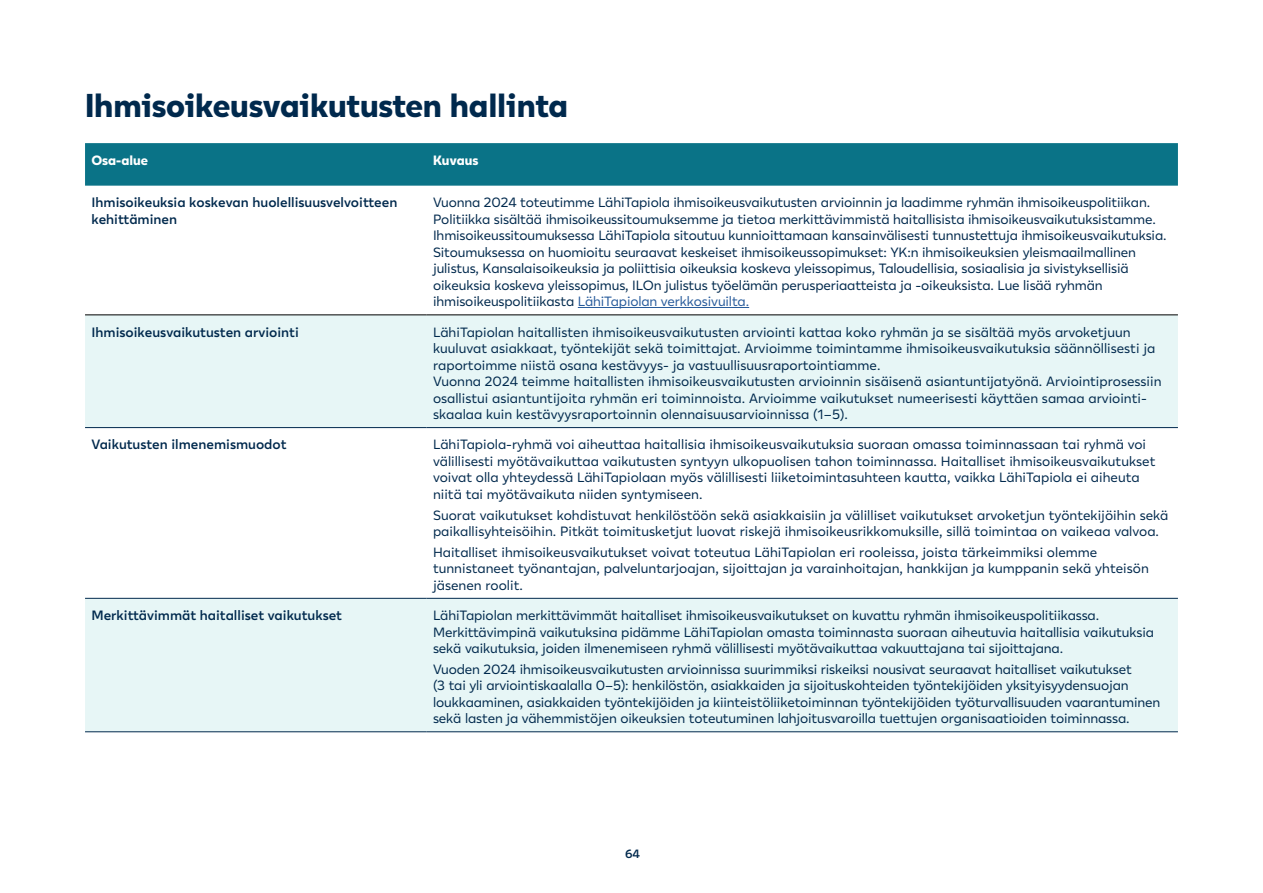
<style>
.page{position:relative;width:1263px;height:893px;background:#fff}
.page>*{position:absolute;margin:0;border:0;box-sizing:border-box;transform-origin:0 0}
.t1{font:800 33px "Lahi Tapiola Sans";letter-spacing:-.005em;color:#00294d}
.Taulukko_leipis_9p{font:13.5px/16.5px "Lahi Tapiola Sans";letter-spacing:-.01em;color:#00294d}
.Taulukko_otsikko_kevyt{font:600 13.5px/16.5px "Lahi Tapiola Sans";color:#00294d}
.GRI{font:800 13.5px "Lahi Tapiola Sans";color:#fff}
.t2{font:600 12px "Lahi Tapiola Sans";color:#00294d}
.s1{color:#275b9b}
</style>
<div class="page">
<div style="left:85px;top:143px;width:1093px;height:43px;background:#0a7387"></div>
<svg style="left:85px;top:316px;width:1093px;height:415px;fill:#e7f6f6"></svg>
<hr style="left:85px;top:315px;width:342px;height:1px;background:#000">
<hr style="left:427px;top:315px;width:751px;height:1px;background:#000">
<hr style="left:85px;top:427px;width:342px;height:1px;background:#00294d">
<hr style="left:427px;top:427px;width:751px;height:1px;background:#00294d">
<hr style="left:85px;top:598px;width:342px;height:1px;background:#00294d">
<hr style="left:427px;top:598px;width:751px;height:1px;background:#00294d">
<hr style="left:85px;top:731px;width:342px;height:1px;background:#00294d">
<hr style="left:427px;top:731px;width:751px;height:1px;background:#00294d">
<hr style="left:578px;top:307px;width:171px;height:1px;background:#275b9b">
<h3 class="t1" style="left:85px;top:78px;width:484px">Ihmisoikeusvaikutusten hallinta</h3>
<p class="GRI" style="left:91px;top:149px;width:58px">Osa-alue</p>
<p class="GRI" style="left:433px;top:149px;width:47px">Kuvaus</p>
<p class="Taulukko_otsikko_kevyt" style="left:91px;top:194px;width:307px">Ihmisoikeuksia koskevan huolellisuusvelvoitteen kehittäminen</p>
<p class="Taulukko_leipis_9p" style="left:433px;top:194px;width:735px">Vuonna 2024 toteutimme LähiTapiola ihmisoikeusvaikutusten arvioinnin ja laadimme ryhmän ihmisoikeuspolitiikan.<br>Politiikka sisältää ihmisoikeussitoumuksemme ja tietoa merkittävimmistä haitallisista ihmisoikeusvaikutuksistamme.<br>Ihmisoikeussitoumuksessa LähiTapiola sitoutuu kunnioittamaan kansainvälisesti tunnustettuja ihmisoikeusvaikutuksia.<br>Sitoumuksessa on huomioitu seuraavat keskeiset ihmisoikeussopimukset: YK:n ihmisoikeuksien yleismaailmallinen julistus, Kansalaisoikeuksia ja poliittisia oikeuksia koskeva yleissopimus, Taloudellisia, sosiaalisia ja sivistyksellisiä oikeuksia koskeva yleissopimus, ILOn julistus työelämän perusperiaatteista ja -oikeuksista. Lue lisää ryhmän ihmisoikeuspolitiikasta <span class="s1">LähiTapiolan verkkosivuilta.</span></p>
<p class="Taulukko_otsikko_kevyt" style="left:91px;top:323px;width:209px">Ihmisoikeusvaikutusten arviointi</p>
<p class="Taulukko_leipis_9p" style="left:433px;top:323px;width:724px">LähiTapiolan haitallisten ihmisoikeusvaikutusten arviointi kattaa koko ryhmän ja se sisältää myös arvoketjuun kuuluvat asiakkaat, työntekijät sekä toimittajat. Arvioimme toimintamme ihmisoikeusvaikutuksia säännöllisesti ja raportoimme niistä osana kestävyys- ja vastuullisuusraportointiamme.</p>
<p class="Taulukko_leipis_9p" style="left:433px;top:372px;width:730px">Vuonna 2024 teimme haitallisten ihmisoikeusvaikutusten arvioinnin sisäisenä asiantuntijatyönä. Arviointiprosessiin osallistui asiantuntijoita ryhmän eri toiminnoista. Arvioimme vaikutukset numeerisesti käyttäen samaa arviointi&shy;skaalaa kuin kestävyysraportoinnin olennaisuusarvioinnissa (1–5).</p>
<p class="Taulukko_otsikko_kevyt" style="left:91px;top:436px;width:197px">Vaikutusten ilmenemismuodot</p>
<p class="Taulukko_leipis_9p" style="left:433px;top:435px;width:724px">LähiTapiola-ryhmä voi aiheuttaa haitallisia ihmisoikeusvaikutuksia suoraan omassa toiminnassaan tai ryhmä voi välillisesti myötävaikuttaa vaikutusten syntyyn ulkopuolisen tahon toiminnassa. Haitalliset ihmisoikeusvaikutukset voivat olla yhteydessä LähiTapiolaan myös välillisesti liiketoimintasuhteen kautta, vaikka LähiTapiola ei aiheuta niitä tai myötävaikuta niiden syntymiseen.</p>
<p class="Taulukko_leipis_9p" style="left:433px;top:506px;width:737px">Suorat vaikutukset kohdistuvat henkilöstöön sekä asiakkaisiin ja välilliset vaikutukset arvoketjun työntekijöihin sekä paikallisyhteisöihin. Pitkät toimitusketjut luovat riskejä ihmisoikeusrikkomuksille, sillä toimintaa on vaikeaa valvoa.</p>
<p class="Taulukko_leipis_9p" style="left:433px;top:543px;width:717px">Haitalliset ihmisoikeusvaikutukset voivat toteutua LähiTapiolan eri rooleissa, joista tärkeimmiksi olemme tunnistaneet työnantajan, palveluntarjoajan, sijoittajan ja varainhoitajan, hankkijan ja kumppanin sekä yhteisön jäsenen roolit.</p>
<p class="Taulukko_otsikko_kevyt" style="left:91px;top:606px;width:252px">Merkittävimmät haitalliset vaikutukset</p>
<p class="Taulukko_leipis_9p" style="left:433px;top:606px;width:722px">LähiTapiolan merkittävimmät haitalliset ihmisoikeusvaikutukset on kuvattu ryhmän ihmisoikeuspolitiikassa.<br>Merkittävimpinä vaikutuksina pidämme LähiTapiolan omasta toiminnasta suoraan aiheutuvia haitallisia vaikutuksia sekä vaikutuksia, joiden ilmenemiseen ryhmä välillisesti myötävaikuttaa vakuuttajana tai sijoittajana.</p>
<p class="Taulukko_leipis_9p" style="left:433px;top:660px;width:729px">Vuoden 2024 ihmisoikeusvaikutusten arvioinnissa suurimmiksi riskeiksi nousivat seuraavat haitalliset vaikutukset<br>(3 tai yli arviointiskaalalla 0–5): henkilöstön, asiakkaiden ja sijoituskohteiden työntekijöiden yksityisyydensuojan loukkaaminen, asiakkaiden työntekijöiden ja kiinteistöliiketoiminnan työntekijöiden työturvallisuuden vaarantuminen sekä lasten ja vähemmistöjen oikeuksien toteutuminen lahjoitusvaroilla tuettujen organisaatioiden toiminnassa.</p>
<p class="t2" style="left:625px;top:845px;width:17px">64</p>
</div>
